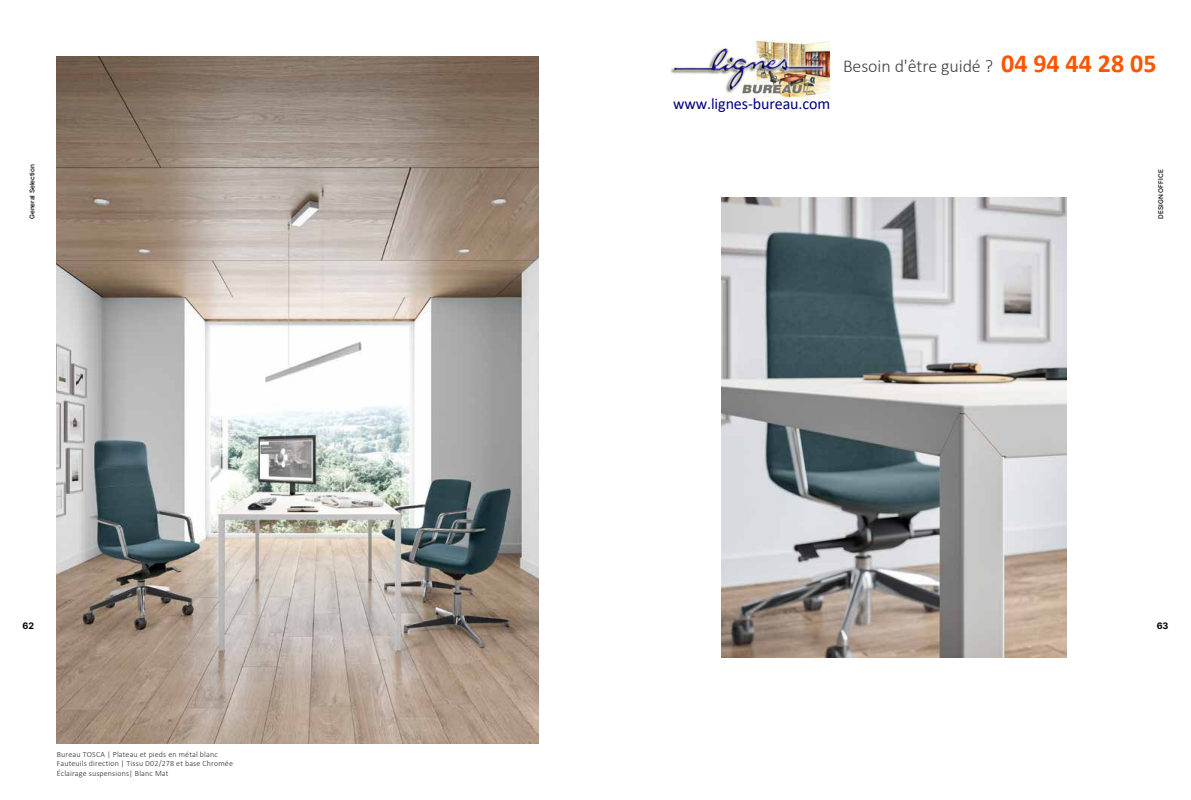
<style>
.page{position:relative;width:1191px;height:800px;background:#fff}
.page>*{position:absolute;margin:0;border:0;box-sizing:border-box;transform-origin:0 0}
.t1{font:300 18px "Calibri";letter-spacing:-.005em;color:#404040}
.t2{font:16px "Calibri";letter-spacing:-.005em;color:#000080}
.t3{font:9px "Inter";color:#000}
.t4{font:300 8px/9.6px "Calibri";letter-spacing:.015em;color:#282827}
.t5{font:6.5px "Inter";color:#000}
.s1{font-weight:700;font-size:26px;color:#f50}
</style>
<div class="page">
<img style="left:57px;top:57px;width:482px;height:686px">
<img style="left:721px;top:198px;width:345px;height:459px">
<img style="left:670px;top:39px;width:161px;height:59px">
<p class="t5" style="left:28px;top:219px;width:56px;rotate:-90deg">General Selection</p>
<h2 class="t2" style="left:673px;top:92px;width:159px">www.lignes-bureau.com</h2>
<h1 class="t1" style="left:843px;top:55px;width:315px">Besoin d'être guidé ? <span class="s1">04 94 44 28 05</span></h1>
<p class="t5" style="left:1156px;top:218px;width:51px;rotate:-90deg">DESIGN OFFICE</p>
<p class="t3" style="left:23px;top:618px;width:13px">62</p>
<p class="t3" style="left:1156px;top:618px;width:13px">63</p>
<p class="t4" style="left:57px;top:749px;width:178px">Bureau TOSCA | Plateau et pieds en métal blanc<br>Fauteuils direction | Tissu D02/278 et base Chromée<br>Éclairage suspensions| Blanc Mat</p>
</div>
